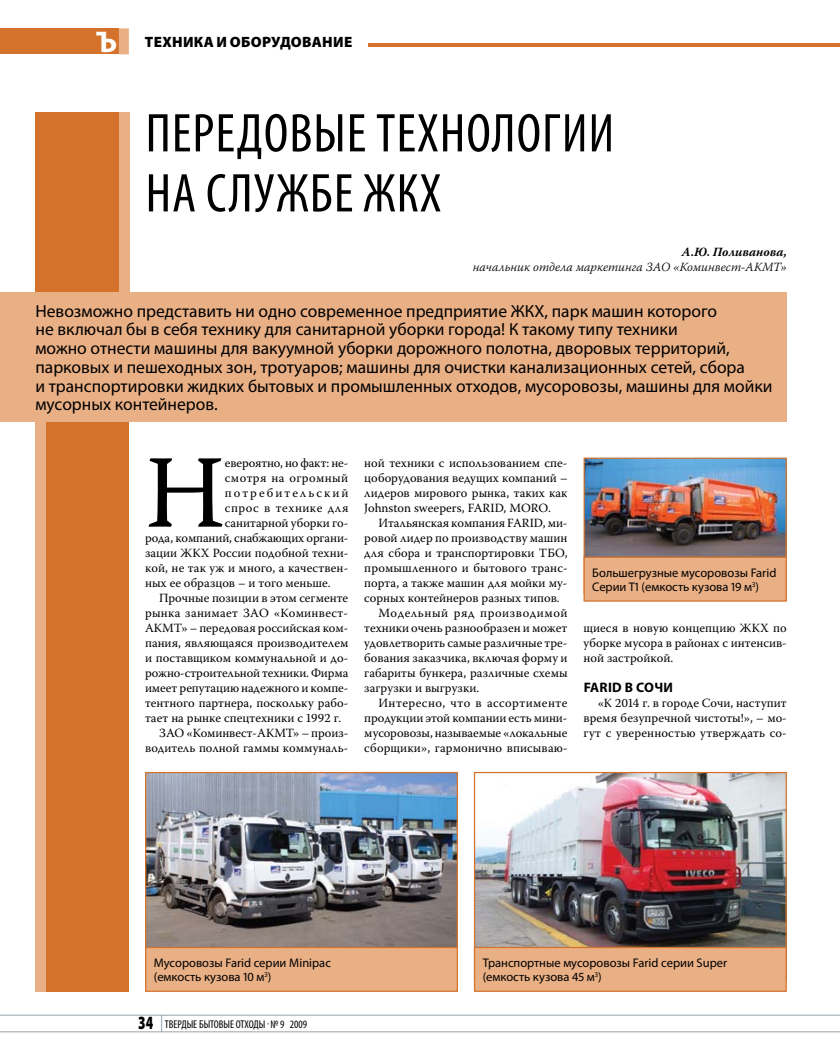
<style>
.page{position:relative;width:840px;height:1053px;background:#fff}
.page>*{position:absolute;margin:0;border:0;box-sizing:border-box;transform-origin:0 0}
.t1{font:103.5px "Warnock Pro";color:#000}
.t2{font:condensed 55px/60px "Myriad Pro";letter-spacing:.02em;color:#000}
.t3{font:17.5px/18.8px "Myriad Pro";color:#000}
.t4{font:900 15px "Myriad Pro";letter-spacing:.02em;color:#000}
.t5{font:700 13.75px "Myriad Pro";letter-spacing:.02em;color:#000}
.t6{font:12.5px/15px "Warnock Pro";color:#000;text-align:justify}
.t7{font:12.5px/14.4px "Myriad Pro";color:#000}
.t8{font:italic 300 12.5px "Warnock Pro";color:#000}
.t9{font:12.5px "Warnock Pro";letter-spacing:.02em;color:#000}
.t10{font:12.5px "Warnock Pro";letter-spacing:.035em;color:#000}
.t11{font:12.5px "Warnock Pro";letter-spacing:.045em;color:#000}
.t12{font:12.5px "Warnock Pro";letter-spacing:.03em;color:#000}
.t13{font:12.5px "Warnock Pro";letter-spacing:.04em;color:#000}
.t14{font:12.5px "Warnock Pro";letter-spacing:.16em;color:#000}
.t15{font:italic 700 12.5px "Warnock Pro";color:#000}
.t16{font:condensed 11.25px "Myriad Pro";color:#000}
.s1{font-weight:700;font-size:30px;color:#fff}
.s2{font-weight:900;font-stretch:normal;font-size:18.75px}
</style>
<div class="page">
<svg style="left:0;top:1014px;width:840px;height:18px"></svg>
<div style="left:0;top:28px;width:119px;height:26px;background:#d4722c"></div>
<div style="left:119px;top:28px;width:10px;height:26px;background:#e9af85"></div>
<hr style="left:368px;top:43px;width:472px;height:4px;background:#d4722c">
<div style="left:45px;top:415px;width:84px;height:576px;background:#d4722c"></div>
<div style="left:35px;top:415px;width:10px;height:576px;background:#e9af85"></div>
<div style="left:35px;top:112px;width:84px;height:189px;background:#d4722c"></div>
<div style="left:119px;top:112px;width:10px;height:189px;background:#e9af85"></div>
<div style="left:0;top:292px;width:787px;height:129px;background:#e9af85"></div>
<img style="left:476px;top:773px;width:309px;height:173px">
<div style="left:474px;top:771px;width:313px;height:208px;border:1px solid #d4722c"></div>
<img style="left:147px;top:773px;width:309px;height:173px">
<div style="left:145px;top:771px;width:313px;height:208px;border:1px solid #d4722c"></div>
<img style="left:585px;top:459px;width:200px;height:97px">
<div style="left:583px;top:457px;width:204px;height:137px;border:1px solid #d4722c"></div>
<div style="left:584px;top:557px;width:202px;height:44px;background:#e9af85"></div>
<div style="left:583px;top:556px;width:204px;height:45px;border:1px solid #d4722c"></div>
<div style="left:474px;top:947px;width:312px;height:44px;background:#e9af85"></div>
<div style="left:474px;top:946px;width:313px;height:45px;border:1px solid #d4722c"></div>
<div style="left:146px;top:947px;width:311px;height:44px;background:#e9af85"></div>
<div style="left:145px;top:946px;width:313px;height:45px;border:1px solid #d4722c"></div>
<p class="t4" style="left:96px;top:33px;width:258px"><span class="s1">ъ</span> техника и оборудование</p>
<h2 class="t2" style="left:146px;top:102px;width:51px">Передовые</h2>
<h2 class="t2" style="left:146px;top:102px;width:470px;text-indent:230px">технологии на службе ЖКХ</h2>
<p class="t15" style="left:682px;top:245px;width:106px">А.Ю. Поливанова,</p>
<p class="t8" style="left:473px;top:260px;width:316px">начальник отдела маркетинга ЗАО «Коминвест-АКМТ»</p>
<p class="t3" style="left:35px;top:301px;width:738px">Невозможно представить ни одно современное предприятие ЖКХ, парк машин которого<br>не включал бы в себя технику для санитарной уборки города! К такому типу техники<br>можно отнести машины для вакуумной уборки дорожного полотна, дворовых территорий, парковых и пешеходных зон, тротуаров; машины для очистки канализационных сетей, сбора<br>и транспортировки жидких бытовых и промышленных отходов, мусоровозы, машины для мойки мусорных контейнеров.</p>
<h1 class="t1" style="left:145px;top:430px;width:81px">Н</h1>
<p class="t6" style="left:225px;top:454px;width:125px">евероятно, но факт: не-</p>
<p class="t12" style="left:225px;top:470px;width:125px">смотря на огромный</p>
<p class="t14" style="left:225px;top:485px;width:125px">потребительский</p>
<p class="t13" style="left:225px;top:500px;width:125px">спрос в технике для</p>
<p class="t6" style="left:225px;top:514px;width:125px">санитарной уборки го-</p>
<p class="t6" style="left:145px;top:529px;width:205px">рода, компаний, снабжающих органи-</p>
<p class="t6" style="left:145px;top:544px;width:205px">зации ЖКХ России подобной техни-</p>
<p class="t6" style="left:145px;top:559px;width:205px">кой, не так уж и много, а качествен-</p>
<p class="t6" style="left:145px;top:574px;width:187px">ных ее образцов – и того меньше.</p>
<p class="t6" style="left:159px;top:589px;width:191px">Прочные позиции в этом сегменте</p>
<p class="t9" style="left:145px;top:605px;width:205px">рынка занимает ЗАО «Коминвест-</p>
<p class="t6" style="left:145px;top:619px;width:205px">АКМТ» – передовая российская ком-</p>
<p class="t6" style="left:145px;top:634px;width:205px">пания, являющаяся производителем</p>
<p class="t6" style="left:145px;top:649px;width:205px">и поставщиком коммунальной и до-</p>
<p class="t6" style="left:145px;top:664px;width:205px">рожно-строительной техники. Фирма</p>
<p class="t6" style="left:145px;top:679px;width:205px">имеет репутацию надежного и компе-</p>
<p class="t6" style="left:145px;top:694px;width:205px">тентного партнера, поскольку рабо-</p>
<p class="t6" style="left:145px;top:709px;width:198px">тает на рынке спецтехники с 1992 г.</p>
<p class="t6" style="left:159px;top:724px;width:191px">ЗАО «Коминвест-АКМТ» – произ-</p>
<p class="t6" style="left:145px;top:739px;width:205px">водитель полной гаммы коммуналь-</p>
<p class="t6" style="left:364px;top:454px;width:205px">ной техники с использованием спе&shy;цоборудования ведущих компаний – лидеров мирового рынка, таких как Johnston sweepers, FARID, MORO.</p>
<p class="t6" style="left:378px;top:514px;width:191px">Итальянская компания FARID, ми-</p>
<p class="t6" style="left:364px;top:529px;width:205px">ровой лидер по производству машин</p>
<p class="t6" style="left:364px;top:544px;width:205px">для сбора и транспортировки ТБО,</p>
<p class="t6" style="left:364px;top:559px;width:205px">промышленного и бытового транс-</p>
<p class="t6" style="left:364px;top:574px;width:205px">порта, а также машин для мойки му-</p>
<p class="t6" style="left:364px;top:589px;width:197px">сорных контейнеров разных типов.</p>
<p class="t11" style="left:378px;top:605px;width:191px">Модельный ряд производимой</p>
<p class="t6" style="left:364px;top:619px;width:205px">техники очень разнообразен и может</p>
<p class="t6" style="left:364px;top:634px;width:205px">удовлетворить самые различные тре-</p>
<p class="t6" style="left:364px;top:649px;width:205px">бования заказчика, включая форму и</p>
<p class="t6" style="left:364px;top:664px;width:205px">габариты бункера, различные схемы</p>
<p class="t6" style="left:364px;top:679px;width:116px">загрузки и выгрузки.</p>
<p class="t10" style="left:378px;top:695px;width:191px">Интересно, что в ассортименте</p>
<p class="t6" style="left:364px;top:709px;width:205px">продукции этой компании есть мини-</p>
<p class="t6" style="left:364px;top:724px;width:205px">мусоровозы, называемые «локальные</p>
<p class="t6" style="left:364px;top:739px;width:205px">сборщики», гармонично вписываю-</p>
<p class="t7" style="left:592px;top:565px;width:186px">Большегрузные мусоровозы Farid<br>Серии T1 (емкость кузова 19 м<sup>3</sup>)</p>
<p class="t6" style="left:583px;top:619px;width:205px">щиеся в новую концепцию ЖКХ по уборке мусора в районах с интенсив&shy;ной застройкой.</p>
<p class="t5" style="left:584px;top:678px;width:91px">FARID в Сочи</p>
<p class="t6" style="left:583px;top:694px;width:205px;text-indent:14px">«К 2014 г. в городе Сочи, наступит время безупречной чистоты!», – мо&shy;гут с уверенностью утверждать со-</p>
<p class="t7" style="left:154px;top:955px;width:179px">Мусоровозы Farid серии Minipac (eмкость кузова 10 м<sup>3</sup>)</p>
<p class="t16" style="left:138px;top:1016px;width:171px"><span class="s2">34</span> ТВЕРДЫЕ БЫТОВЫЕ ОТХОДЫ № 9 2009</p>
<p class="t7" style="left:483px;top:955px;width:246px">Транспортные мусоровозы Farid серии Super (eмкость кузова 45 м<sup>3</sup>)</p>
</div>
